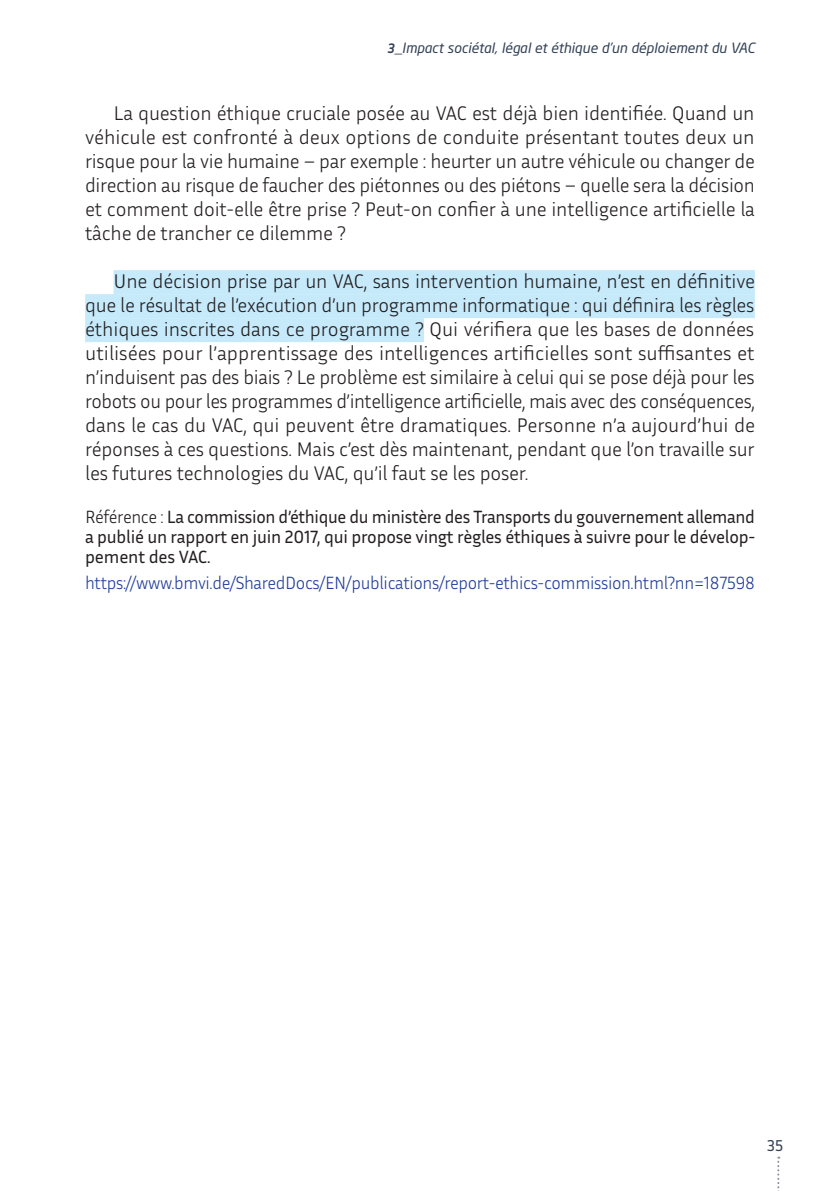
<style>
.page{position:relative;width:840px;height:1191px;background:#fff}
.page>*{position:absolute;margin:0;border:0;box-sizing:border-box;transform-origin:0 0}
.t1{font:300 20px/24px "Inria Sans";letter-spacing:-.01em;color:#231f20;text-align:justify}
.t2{font:18px/20px "Inria Sans";letter-spacing:-.015em;color:#231f20;text-align:justify}
.t3{font:300 18px "Inria Sans";letter-spacing:-.02em;color:#223f9a}
.t4{font:16px "Inria Sans";color:#324156}
.t5{font:italic 14px "Neo Sans Std";color:#324156}
.s1{font-family:"Inria Sans";font-weight:700}
.s2{font-weight:300}
</style>
<div class="page">
<svg style="left:777px;top:1157px;width:1px;height:34px"></svg>
<div style="left:113px;top:270px;width:641px;height:24px;background:#c7eafb"></div>
<div style="left:85px;top:294px;width:669px;height:24px;background:#c7eafb"></div>
<div style="left:85px;top:318px;width:339px;height:24px;background:#c7eafb"></div>
<p class="t5" style="left:388px;top:41px;width:368px"><span class="s1">3</span>_Impact sociétal, légal et éthique d’un déploiement du VAC</p>
<p class="t1" style="left:85px;top:102px;width:671px;text-indent:28px">La question éthique cruciale posée au VAC est déjà bien identifiée. Quand un véhicule est confronté à deux options de conduite présentant toutes deux un risque pour la vie humaine – par exemple : heurter un autre véhicule ou changer de direction au risque de faucher des piétonnes ou des piétons – quelle sera la décision et comment doit-elle être prise ? Peut-on confier à une intelligence artificielle la tâche de trancher ce dilemme ?</p>
<p class="t1" style="left:85px;top:270px;width:671px;text-indent:28px">Une décision prise par un VAC, sans intervention humaine, n’est en définitive que le résultat de l’exécution d’un programme informatique : qui définira les règles éthiques inscrites dans ce programme ? Qui vérifiera que les bases de données utilisées pour l’apprentissage des intelligences artificielles sont suffisantes et n’induisent pas des biais ? Le problème est similaire à celui qui se pose déjà pour les robots ou pour les programmes d’intelligence artificielle, mais avec des conséquences, dans le cas du VAC, qui peuvent être dramatiques. Personne n’a aujourd’hui de réponses à ces questions. Mais c’est dès maintenant, pendant que l’on travaille sur les futures technologies du VAC, qu’il faut se les poser.</p>
<p class="t2" style="left:85px;top:507px;width:671px"><span class="s2">Référence :</span> La commission d’éthique du ministère des Transports du gouvernement allemand a publié un rapport en juin 2017, qui propose vingt règles éthiques à suivre pour le dévelop&shy;pement des VAC.</p>
<p class="t3" style="left:85px;top:573px;width:671px">https://www.bmvi.de/SharedDocs/EN/publications/report-ethics-commission.html?nn=187598</p>
<p class="t4" style="left:766px;top:1138px;width:18px">35</p>
</div>
